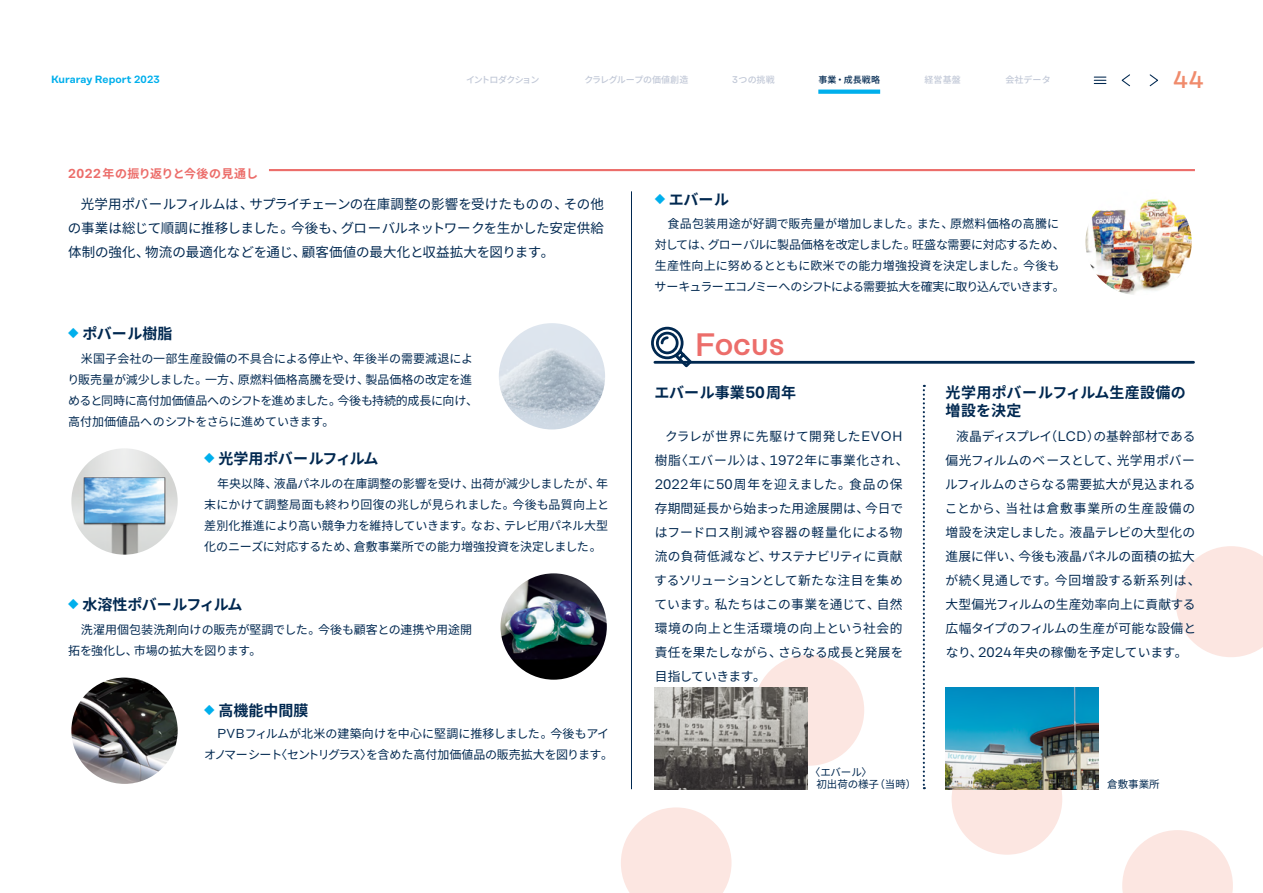
<style>
.page{position:relative;width:1263px;height:893px;background:#fff}
.page>*{position:absolute;margin:0;border:0;box-sizing:border-box;transform-origin:0 0}
.t1{font:500 24px "Rational Text";color:#f08b6c}
.t2{font:600 22.65px "Rational Text";color:#ec6d6a}
.t3{font:700 15px "Noto Sans CJ Kjp";color:#002850}
.t4{font:700 15px "Noto Sans CJ Kjp";letter-spacing:-.02em;color:#002850}
.t5{font:700 15px/18px "Noto Sans CJ Kjp";letter-spacing:.025em;color:#002850}
.t6{font:13.5px/24px "Noto Sans CJ Kjp";letter-spacing:-.005em;color:#002850;text-align:justify}
.t7{font:12.75px/24px "Noto Sans CJ Kjp";letter-spacing:.005em;color:#002850}
.t8{font:12px/21px "Noto Sans CJ Kjp";letter-spacing:-.015em;color:#002850}
.t9{font:700 12px "Noto Sans CJ Kjp";letter-spacing:.015em;color:#ec6d6a}
.t10{font:10.5px/12px "Noto Sans CJ Kjp";color:#002850}
.t11{font:600 10.5px "Rational Text";letter-spacing:.01em;color:#00afec}
.t12{font:500 9px "Noto Sans CJ Kjp";letter-spacing:-.015em;color:#c1c8d7}
.t13{font:500 9px "Noto Sans CJ Kjp";letter-spacing:-.095em;color:#c1c8d7}
.t14{font:500 9px "Noto Sans CJ Kjp";letter-spacing:.01em;color:#002850}
.s1{font-family:"Rational Text";font-size:9.75px}
.s2{font-family:"Rational Text";font-weight:600;font-size:12.9px}
.s3{font-size:10.5px;color:#00afec}
.s4{font-family:"Rational Text";font-size:12.9px}
.s5{font-weight:500;font-size:32.4px}
.s6{font-family:"Rational Text";font-weight:600;font-size:16.2px}
.s7{font-family:"Rational Text";font-size:13.8px}
</style>
<div class="page">
<svg style="left:1176px;top:546px;width:87px;height:111px"></svg>
<svg style="left:1122px;top:830px;width:111px;height:63px"></svg>
<div style="left:951px;top:744px;width:111px;height:111px;background:#fce6e1;border-radius:50%"></div>
<div style="left:753px;top:655px;width:111px;height:111px;background:#fce6e1;border-radius:50%"></div>
<svg style="left:621px;top:807px;width:110px;height:86px"></svg>
<hr style="left:631px;top:191px;width:1px;height:598px;background:#002850">
<svg style="left:923px;top:385px;width:2px;height:404px"></svg>
<hr style="left:269px;top:169px;width:926px;height:2px;background:#ec6d6a">
<img style="left:499px;top:323px;width:106px;height:106px;border-radius:53px">
<img style="left:500px;top:573px;width:107px;height:107px;border-radius:53px">
<img style="left:71px;top:448px;width:107px;height:107px;border-radius:53px">
<img style="left:71px;top:678px;width:107px;height:106px;border-radius:53px">
<img style="left:1085px;top:189px;width:107px;height:106px;border-radius:53px">
<svg style="left:651px;top:326px;width:43px;height:42px"></svg>
<hr style="left:655px;top:361px;width:538px;height:3px;background:#002850">
<img style="left:655px;top:687px;width:153px;height:102px">
<img style="left:946px;top:687px;width:153px;height:102px">
<svg style="left:1121px;top:74px;width:9px;height:13px"></svg>
<svg style="left:1149px;top:74px;width:9px;height:13px"></svg>
<svg style="left:1094px;top:77px;width:12px;height:7px"></svg>
<svg style="left:818px;top:90px;width:62px;height:4px"></svg>
<p class="t11" style="left:51px;top:73px;width:110px">Kuraray Report 2023</p>
<p class="t13" style="left:466px;top:75px;width:75px">イントロダクション</p>
<p class="t12" style="left:584px;top:75px;width:105px">クラレグループの価値創造</p>
<p class="t12" style="left:732px;top:75px;width:44px"><span class="s1">3</span>つの挑戦</p>
<p class="t14" style="left:818px;top:75px;width:63px">事業・成長戦略</p>
<p class="t12" style="left:924px;top:75px;width:38px">経営基盤</p>
<p class="t12" style="left:1005px;top:75px;width:47px">会社データ</p>
<h1 class="t1" style="left:1173px;top:66px;width:31px">44</h1>
<p class="t9" style="left:68px;top:166px;width:192px"><span class="s2">2022</span>年の振り返りと今後の見通し</p>
<p class="t6" style="left:68px;top:193px;width:537px;text-indent:13px">光学用ポバールフィルムは、サプライチェーンの在庫調整の影響を受けたものの、その他の事業は総じて順調に推移しました。今後も、グローバルネットワークを生かした安定供給体制の強化、物流の最適化などを通じ、顧客価値の最大化と収益拡大を図ります。</p>
<p class="t3" style="left:68px;top:325px;width:106px"><span class="s3">◆</span> ポバール樹脂</p>
<p class="t8" style="left:67px;top:348px;width:412px;text-indent:13px">米国子会社の一部生産設備の不具合による停止や、年後半の需要減退により販売量が減少しました。一方、原燃料価格高騰を受け、製品価格の改定を進めると同時に高付加価値品へのシフトを進めました。今後も持続的成長に向け、高付加価値品へのシフトをさらに進めていきます。</p>
<p class="t4" style="left:204px;top:450px;width:176px"><span class="s3">◆</span> 光学用ポバールフィルム</p>
<p class="t8" style="left:204px;top:473px;width:407px;text-align:justify;text-indent:13px">年央以降、液晶パネルの在庫調整の影響を受け、出荷が減少しましたが、年末にかけて調整局面も終わり回復の兆しが見られました。今後も品質向上と差別化推進により高い競争力を維持していきます。なお、テレビ用パネル大型化のニーズに対応するため、倉敷事業所での能力増強投資を決定しました。</p>
<p class="t4" style="left:68px;top:596px;width:176px"><span class="s3">◆</span> 水溶性ポバールフィルム</p>
<p class="t8" style="left:68px;top:619px;width:405px;text-indent:13px">洗濯用個包装洗剤向けの販売が堅調でした。今後も顧客との連携や用途開拓を強化し、市場の拡大を図ります。</p>
<p class="t3" style="left:204px;top:702px;width:106px"><span class="s3">◆</span> 高機能中間膜</p>
<p class="t8" style="left:204px;top:723px;width:410px;text-indent:13px"><span class="s4">PVB</span>フィルムが北米の建築向けを中心に堅調に推移しました。今後もアイオノマーシート〈セントリグラス〉を含めた高付加価値品の販売拡大を図ります。</p>
<p class="t3" style="left:655px;top:191px;width:76px"><span class="s3">◆</span> エバール</p>
<p class="t8" style="left:655px;top:214px;width:412px;text-indent:13px">食品包装用途が好調で販売量が増加しました。また、原燃料価格の高騰に対しては、グローバルに製品価格を改定しました。旺盛な需要に対応するため、生産性向上に努めるとともに欧米での能力増強投資を決定しました。今後もサーキュラーエコノミーへのシフトによる需要拡大を確実に取り込んでいきます。</p>
<h2 class="t2" style="left:694px;top:334px;width:92px"><span class="s5">F</span>OCUS</h2>
<p class="t3" style="left:655px;top:384px;width:143px">エバール事業<span class="s6">50</span>周年</p>
<p class="t7" style="left:654px;top:424px;width:256px;text-indent:11px">クラレが世界に先駆けて開発した<span class="s7">EVOH</span>樹脂〈エバール〉は、<span class="s7">1972</span>年に事業化され、<br><span class="s7">2022</span>年に<span class="s7">50</span>周年を迎えました。食品の保存期間延長から始まった用途展開は、今日ではフードロス削減や容器の軽量化による物流の負荷低減など、サステナビリティに貢献するソリューションとして新たな注目を集めています。私たちはこの事業を通じて、自然環境の向上と生活環境の向上という社会的責任を果たしながら、さらなる成長と発展を目指していきます。</p>
<p class="t10" style="left:816px;top:766px;width:101px;text-indent:-7px">〈エバール〉<br>初出荷の様子（当時）</p>
<p class="t5" style="left:946px;top:384px;width:242px">光学用ポバールフィルム生産設備の増設を決定</p>
<p class="t7" style="left:945px;top:424px;width:257px;text-indent:12px">液晶ディスプレイ（<span class="s7">LCD</span>）の基幹部材である偏光フィルムのベースとして、光学用ポバールフィルムのさらなる需要拡大が見込まれることから、当社は倉敷事業所の生産設備の増設を決定しました。液晶テレビの大型化の進展に伴い、今後も液晶パネルの面積の拡大が続く見通しです。今回増設する新系列は、大型偏光フィルムの生産効率向上に貢献する広幅タイプのフィルムの生産が可能な設備となり、<span class="s7">2024</span>年央の稼働を予定しています。</p>
<p class="t10" style="left:1107px;top:778px;width:54px">倉敷事業所</p>
</div>
